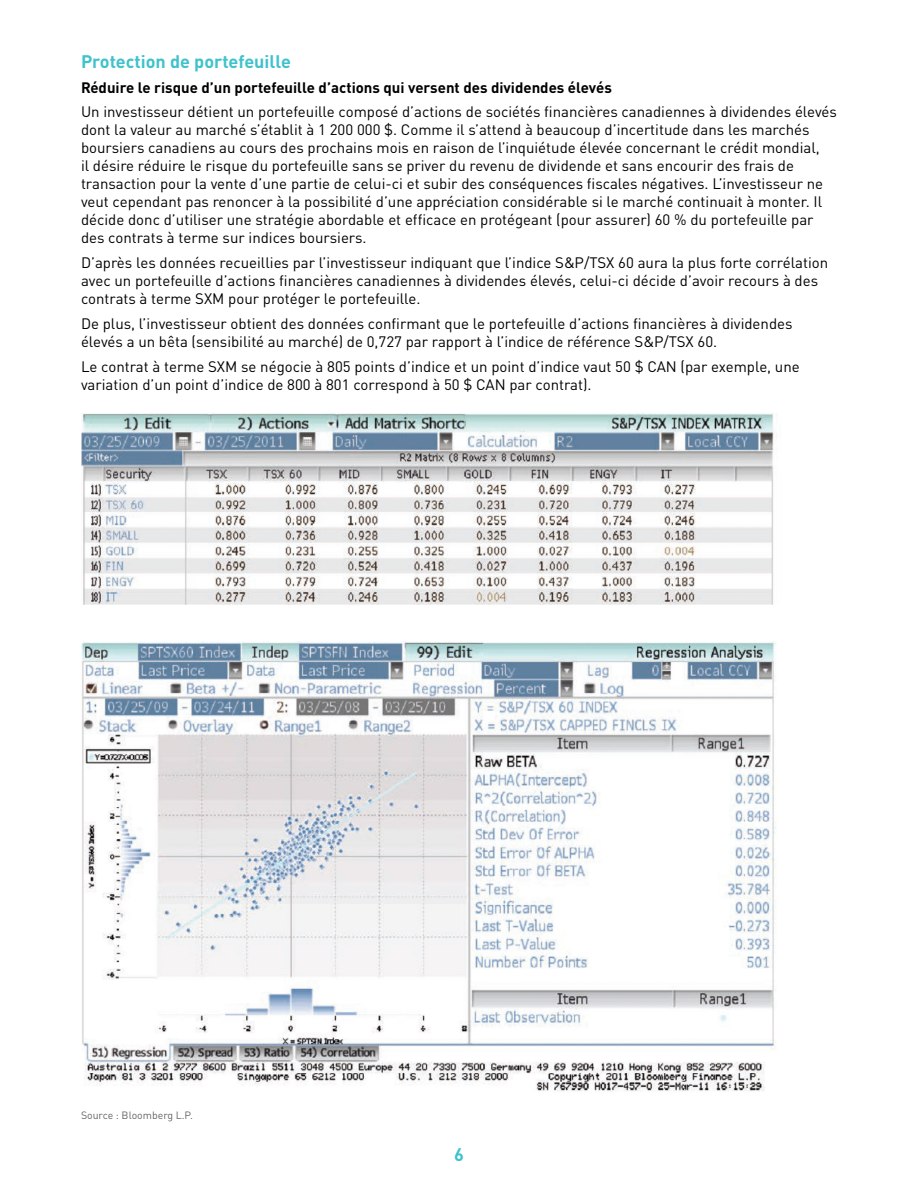
<style>
.page{position:relative;width:918px;height:1188px;background:#fff}
.page>*{position:absolute;margin:0;border:0;box-sizing:border-box;transform-origin:0 0}
.t1{font:700 18px "DIN Pro";color:#40c2cc}
.t2{font:15px/18px "DIN Pro";color:#000}
.t3{font:700 15px "DIN Pro";color:#000}
.t4{font:10.5px "DIN Pro";color:#636466}
</style>
<div class="page">
<img style="left:81px;top:413px;width:696px;height:679px">
<p class="t1" style="left:81px;top:47px;width:211px">Protection de portefeuille</p>
<p class="t3" style="left:81px;top:75px;width:532px">Réduire le risque d’un portefeuille d’actions qui versent des dividendes élevés</p>
<p class="t2" style="left:81px;top:102px;width:758px">Un investisseur détient un portefeuille composé d’actions de sociétés financières canadiennes à dividendes élevés dont la valeur au marché s’établit à 1 200 000 $. Comme il s’attend à beaucoup d’incertitude dans les marchés boursiers canadiens au cours des prochains mois en raison de l’inquiétude élevée concernant le crédit mondial,<br>il désire réduire le risque du portefeuille sans se priver du revenu de dividende et sans encourir des frais de transaction pour la vente d’une partie de celui-ci et subir des conséquences fiscales négatives. L’investisseur ne veut cependant pas renoncer à la possibilité d’une appréciation considérable si le marché continuait à monter. Il décide donc d’utiliser une stratégie abordable et efficace en protégeant (pour assurer) 60 % du portefeuille par des contrats à terme sur indices boursiers.</p>
<p class="t2" style="left:81px;top:253px;width:749px">D’après les données recueillies par l’investisseur indiquant que l’indice S&amp;P/TSX 60 aura la plus forte corrélation avec un portefeuille d’actions financières canadiennes à dividendes élevés, celui-ci décide d’avoir recours à des contrats à terme SXM pour protéger le portefeuille.</p>
<p class="t2" style="left:81px;top:313px;width:713px">De plus, l’investisseur obtient des données confirmant que le portefeuille d’actions financières à dividendes élevés a un bêta (sensibilité au marché) de 0,727 par rapport à l’indice de référence S&amp;P/TSX 60.</p>
<p class="t2" style="left:81px;top:356px;width:720px">Le contrat à terme SXM se négocie à 805 points d’indice et un point d’indice vaut 50 $ CAN (par exemple, une variation d’un point d’indice de 800 à 801 correspond à 50 $ CAN par contrat).</p>
<p class="t4" style="left:81px;top:1107px;width:113px">Source : Bloomberg L.P.</p>
<p class="t1" style="left:454px;top:1141px;width:11px">6</p>
</div>
